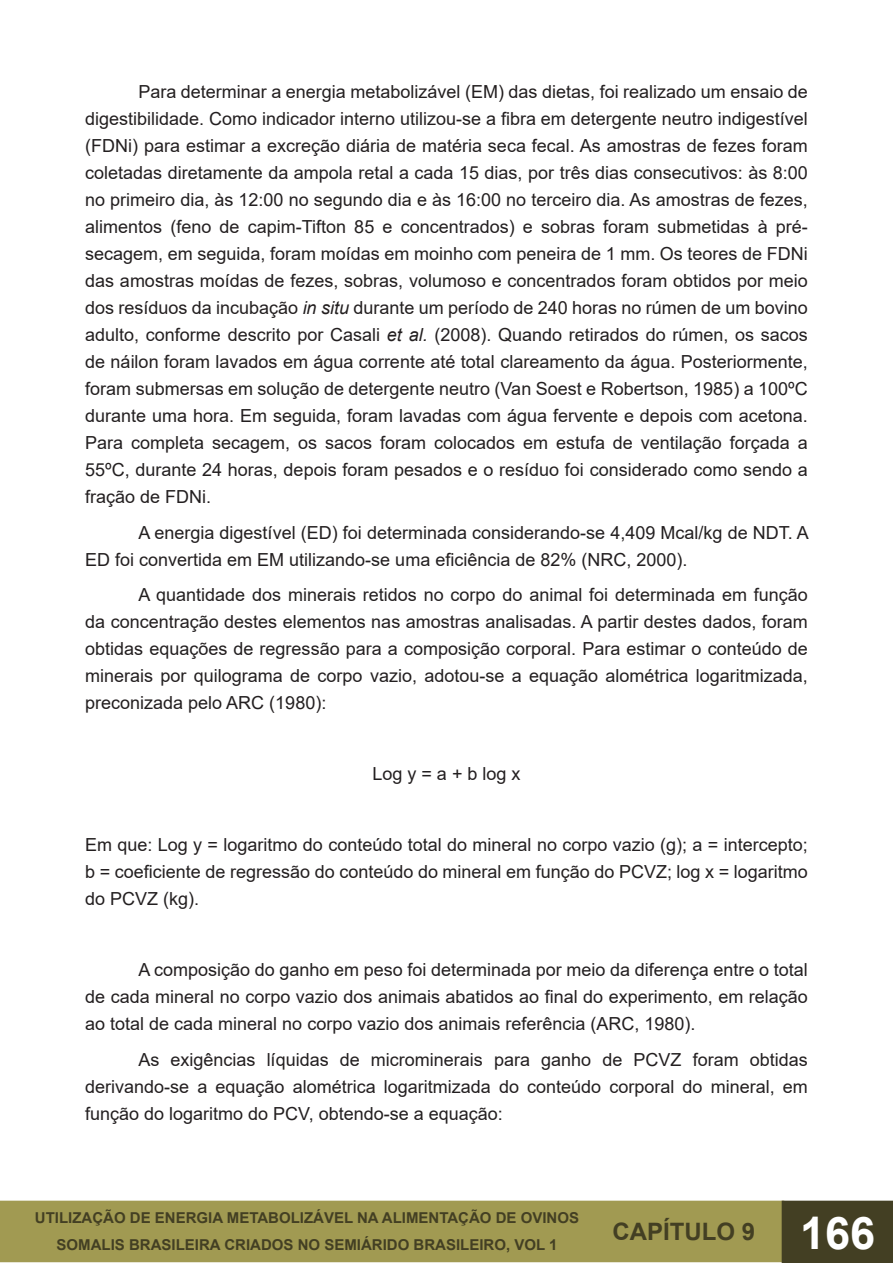
<style>
.page{position:relative;width:893px;height:1263px;background:#fff}
.page>*{position:absolute;margin:0;border:0;box-sizing:border-box;transform-origin:0 0}
.t1{font:700 24px "Arial";color:#433f23}
.t2{font:18px/27px "Arial";color:#231f20;text-align:justify}
.t3{font:700 15px/27px "Arial";color:#433f23;text-align:center}
.s1{font-style:italic}
.s2{font-size:45px;color:#fff}
</style>
<div class="page">
<div style="left:1px;top:1201px;width:782px;height:60px;background:#a19a52"></div>
<div style="left:0;top:1201px;width:784px;height:61px;border:2px solid #a19a52"></div>
<div style="left:782px;top:1201px;width:111px;height:62px;background:#433f23"></div>
<p class="t2" style="left:85px;top:78px;width:724px;text-indent:53px">Para determinar a energia metabolizável (EM) das dietas, foi realizado um ensaio de digestibilidade. Como indicador interno utilizou-se a fibra em detergente neutro indigestível (FDNi) para estimar a excreção diária de matéria seca fecal. As amostras de fezes foram coletadas diretamente da ampola retal a cada 15 dias, por três dias consecutivos: às 8:00 no primeiro dia, às 12:00 no segundo dia e às 16:00 no terceiro dia. As amostras de fezes, alimentos (feno de capim-Tifton 85 e concentrados) e sobras foram submetidas à pré&shy;secagem, em seguida, foram moídas em moinho com peneira de 1 mm. Os teores de FDNi das amostras moídas de fezes, sobras, volumoso e concentrados foram obtidos por meio dos resíduos da incubação <span class="s1">in situ</span> durante um período de 240 horas no rúmen de um bovino adulto, conforme descrito por Casali <span class="s1">et al.</span> (2008). Quando retirados do rúmen, os sacos de náilon foram lavados em água corrente até total clareamento da água. Posteriormente, foram submersas em solução de detergente neutro (Van Soest e Robertson, 1985) a 100ºC durante uma hora. Em seguida, foram lavadas com água fervente e depois com acetona.<br>Para completa secagem, os sacos foram colocados em estufa de ventilação forçada a 55ºC, durante 24 horas, depois foram pesados e o resíduo foi considerado como sendo a fração de FDNi.</p>
<p class="t2" style="left:85px;top:519px;width:725px;text-indent:53px">A energia digestível (ED) foi determinada considerando-se 4,409 Mcal/kg de NDT. A<br>ED foi convertida em EM utilizando-se uma eficiência de 82% (NRC, 2000).</p>
<p class="t2" style="left:85px;top:581px;width:724px;text-indent:53px">A quantidade dos minerais retidos no corpo do animal foi determinada em função da concentração destes elementos nas amostras analisadas. A partir destes dados, foram obtidas equações de regressão para a composição corporal. Para estimar o conteúdo de minerais por quilograma de corpo vazio, adotou-se a equação alométrica logaritmizada, preconizada pelo ARC (1980):</p>
<p class="t2" style="left:372px;top:760px;width:150px">Log y = a + b log x</p>
<p class="t2" style="left:85px;top:831px;width:724px">Em que: Log y = logaritmo do conteúdo total do mineral no corpo vazio (g); a = intercepto; b = coeficiente de regressão do conteúdo do mineral em função do PCVZ; log x = logaritmo do PCVZ (kg).</p>
<p class="t2" style="left:85px;top:956px;width:724px;text-indent:53px">A composição do ganho em peso foi determinada por meio da diferença entre o total de cada mineral no corpo vazio dos animais abatidos ao final do experimento, em relação ao total de cada mineral no corpo vazio dos animais referência (ARC, 1980).</p>
<p class="t2" style="left:85px;top:1046px;width:724px;text-indent:53px">As exigências líquidas de microminerais para ganho de PCVZ foram obtidas derivando-se a equação alométrica logaritmizada do conteúdo corporal do mineral, em função do logaritmo do PCV, obtendo-se a equação:</p>
<p class="t3" style="left:35px;top:1205px;width:546px">UTILIZAÇÃO DE ENERGIA METABOLIZÁVEL NA ALIMENTAÇÃO DE OVINOS<br>SOMALIS BRASILEIRA CRIADOS NO SEMIÁRIDO BRASILEIRO, VOL 1</p>
<h1 class="t1" style="left:612px;top:1215px;width:264px">CAPÍTULO 9 <span class="s2">166</span></h1>
</div>
